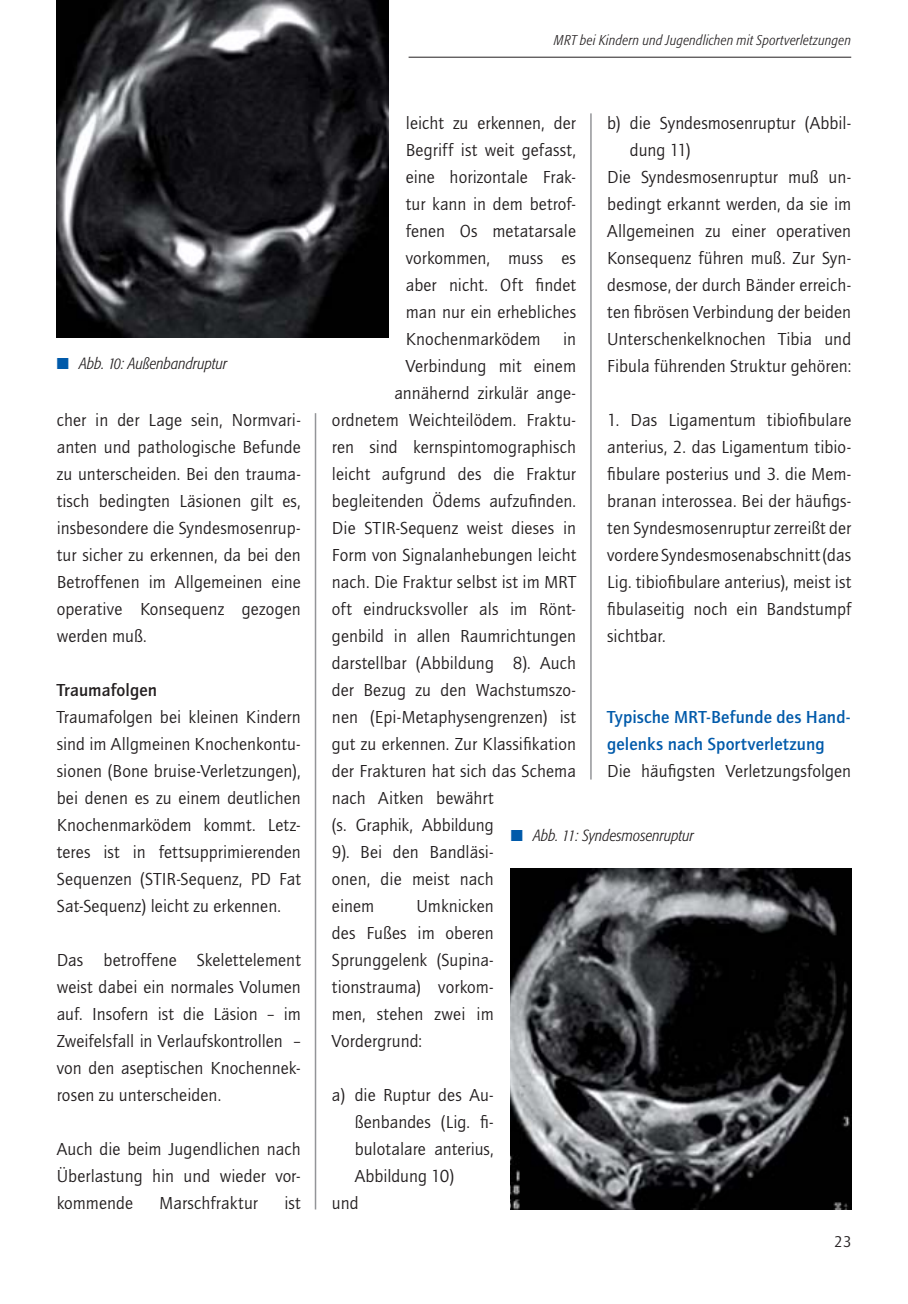
<style>
.page{position:relative;width:908px;height:1304px;background:#fff}
.page>*{position:absolute;margin:0;border:0;box-sizing:border-box;transform-origin:0 0}
.t1{font:18px/27px "Quay";letter-spacing:.005em;color:#231f20;text-align:justify}
.t2{font:700 18px/27px "Quay";letter-spacing:.01em;color:#005aaa}
.t3{font:700 18px "Quay";letter-spacing:.005em;color:#231f20}
.t4{font:italic 300 condensed 16px "Formata";color:#231f20}
.t5{font:16px "Quay";color:#231f20}
.t6{font:italic 300 condensed 14px "Formata";letter-spacing:.025em;color:#231f20}
.s1{color:#005aaa}
</style>
<div class="page">
<hr style="left:314px;top:413px;width:2px;height:796px;background:#939598">
<hr style="left:590px;top:113px;width:1px;height:667px;background:#939598">
<hr style="left:408px;top:57px;width:442px;height:1px;background:#231f20">
<img style="left:57px;top:0;width:331px;height:337px">
<img style="left:510px;top:869px;width:340px;height:340px">
<p class="t4" style="left:57px;top:357px;width:172px"><span class="s1">■</span> Abb. 10: Außenbandruptur</p>
<p class="t1" style="left:57px;top:408px;width:245px">cher in der Lage sein, Normvari&shy;anten und pathologische Befunde zu unterscheiden. Bei den trauma&shy;tisch bedingten Läsionen gilt es, insbesondere die Syndesmosenrup&shy;tur sicher zu erkennen, da bei den Betroffenen im Allgemeinen eine operative Konsequenz gezogen werden muß.</p>
<p class="t3" style="left:57px;top:683px;width:102px">Traumafolgen</p>
<p class="t1" style="left:57px;top:705px;width:245px">Traumafolgen bei kleinen Kindern sind im Allgmeinen Knochenkontu&shy;sionen (Bone bruise-Verletzungen), bei denen es zu einem deutlichen Knochenmarködem kommt. Letz&shy;teres ist in fettsupprimierenden Sequenzen (STIR-Sequenz, PD Fat Sat-Sequenz) leicht zu erkennen.</p>
<p class="t1" style="left:57px;top:948px;width:245px">Das betroffene Skelettelement weist dabei ein normales Volumen auf. Insofern ist die Läsion – im Zweifelsfall in Verlaufskontrollen – von den aseptischen Knochennek&shy;rosen zu unterscheiden.</p>
<p class="t1" style="left:57px;top:1137px;width:245px">Auch die beim Jugendlichen nach Überlastung hin und wieder vor&shy;kommende</p>
<p class="t1" style="left:159px;top:1191px;width:100px">Marschfraktur</p>
<p class="t1" style="left:284px;top:1191px;width:18px">ist</p>
<p class="t6" style="left:554px;top:34px;width:298px">MRT bei Kindern und Jugendlichen mit Sportverletzungen</p>
<p class="t1" style="left:607px;top:111px;width:245px">b) die Syndesmosenruptur (Abbil-</p>
<p class="t1" style="left:629px;top:138px;width:62px">dung 11)</p>
<p class="t1" style="left:607px;top:165px;width:245px">Die Syndesmosenruptur muß un-</p>
<p class="t1" style="left:607px;top:192px;width:245px">bedingt erkannt werden, da sie im</p>
<p class="t1" style="left:607px;top:219px;width:245px">Allgemeinen zu einer operativen</p>
<p class="t1" style="left:607px;top:246px;width:245px">Konsequenz führen muß. Zur Syn-</p>
<p class="t1" style="left:607px;top:273px;width:245px">desmose, der durch Bänder erreich-</p>
<p class="t1" style="left:607px;top:300px;width:245px">ten fibrösen Verbindung der beiden</p>
<p class="t1" style="left:607px;top:327px;width:245px">Unterschenkelknochen Tibia und</p>
<p class="t1" style="left:607px;top:354px;width:245px">Fibula führenden Struktur gehören:</p>
<p class="t1" style="left:607px;top:408px;width:245px">1. Das Ligamentum tibiofibulare anterius, 2. das Ligamentum tibio&shy;fibulare posterius und 3. die Mem&shy;branan interossea. Bei der häufigs&shy;ten Syndesmosenruptur zerreißt der vordere Syndesmosenabschnitt (das Lig. tibiofibulare anterius), meist ist fibulaseitig noch ein Bandstumpf sichtbar.</p>
<p class="t1" style="left:405px;top:111px;width:172px">leicht zu erkennen, der</p>
<p class="t1" style="left:405px;top:138px;width:172px">Begriff ist weit gefasst,</p>
<p class="t1" style="left:405px;top:165px;width:172px">eine horizontale Frak-</p>
<p class="t1" style="left:405px;top:192px;width:172px">tur kann in dem betrof-</p>
<p class="t1" style="left:405px;top:219px;width:172px">fenen Os metatarsale</p>
<p class="t1" style="left:405px;top:246px;width:172px">vorkommen, muss es</p>
<p class="t1" style="left:405px;top:273px;width:172px">aber nicht. Oft findet</p>
<p class="t1" style="left:405px;top:300px;width:172px">man nur ein erhebliches</p>
<p class="t1" style="left:405px;top:327px;width:172px">Knochenmarködem in</p>
<p class="t1" style="left:405px;top:354px;width:172px">Verbindung mit einem</p>
<p class="t1" style="left:394px;top:381px;width:183px">annähernd zirkulär ange-</p>
<p class="t1" style="left:332px;top:408px;width:245px">ordnetem Weichteilödem. Fraktu-</p>
<p class="t1" style="left:332px;top:435px;width:245px">ren sind kernspintomographisch</p>
<p class="t1" style="left:332px;top:462px;width:245px">leicht aufgrund des die Fraktur</p>
<p class="t1" style="left:332px;top:489px;width:245px">begleitenden Ödems aufzufinden.</p>
<p class="t1" style="left:332px;top:516px;width:245px">Die STIR-Sequenz weist dieses in</p>
<p class="t1" style="left:332px;top:543px;width:245px">Form von Signalanhebungen leicht</p>
<p class="t1" style="left:332px;top:570px;width:245px">nach. Die Fraktur selbst ist im MRT</p>
<p class="t1" style="left:332px;top:597px;width:245px">oft eindrucksvoller als im Rönt-</p>
<p class="t1" style="left:332px;top:624px;width:245px">genbild in allen Raumrichtungen</p>
<p class="t1" style="left:332px;top:651px;width:245px">darstellbar (Abbildung 8). Auch</p>
<p class="t1" style="left:332px;top:678px;width:245px">der Bezug zu den Wachstumszo-</p>
<p class="t1" style="left:332px;top:705px;width:245px">nen (Epi-Metaphysengrenzen) ist</p>
<p class="t1" style="left:332px;top:732px;width:245px">gut zu erkennen. Zur Klassifikation</p>
<p class="t1" style="left:332px;top:759px;width:245px">der Frakturen hat sich das Schema</p>
<p class="t1" style="left:332px;top:786px;width:163px">nach Aitken bewährt</p>
<p class="t1" style="left:332px;top:813px;width:163px">(s. Graphik, Abbildung</p>
<p class="t1" style="left:332px;top:840px;width:163px">9). Bei den Bandläsi-</p>
<p class="t1" style="left:332px;top:867px;width:163px">onen, die meist nach</p>
<p class="t1" style="left:332px;top:894px;width:44px">einem</p>
<p class="t2" style="left:607px;top:705px;width:245px">Typische MRT-Befunde des Hand&shy;gelenks nach Sportverletzung</p>
<p class="t1" style="left:607px;top:759px;width:245px">Die häufigsten Verletzungsfolgen</p>
<p class="t4" style="left:510px;top:829px;width:185px"><span class="s1">■</span> Abb. 11: Syndesmosenruptur</p>
<p class="t1" style="left:332px;top:894px;width:163px;text-indent:84px">Umknicken des Fußes im oberen Sprunggelenk (Supina&shy;tionstrauma) vorkom&shy;men, stehen zwei im Vordergrund:</p>
<p class="t1" style="left:332px;top:1083px;width:163px">a) die Ruptur des Au-</p>
<p class="t1" style="left:354px;top:1110px;width:140px">ßenbandes (Lig. fi-</p>
<p class="t1" style="left:354px;top:1137px;width:140px">bulotalare anterius,</p>
<p class="t1" style="left:354px;top:1164px;width:101px">Abbildung 10)</p>
<p class="t1" style="left:332px;top:1191px;width:28px">und</p>
<p class="t5" style="left:833px;top:1235px;width:18px">23</p>
</div>
